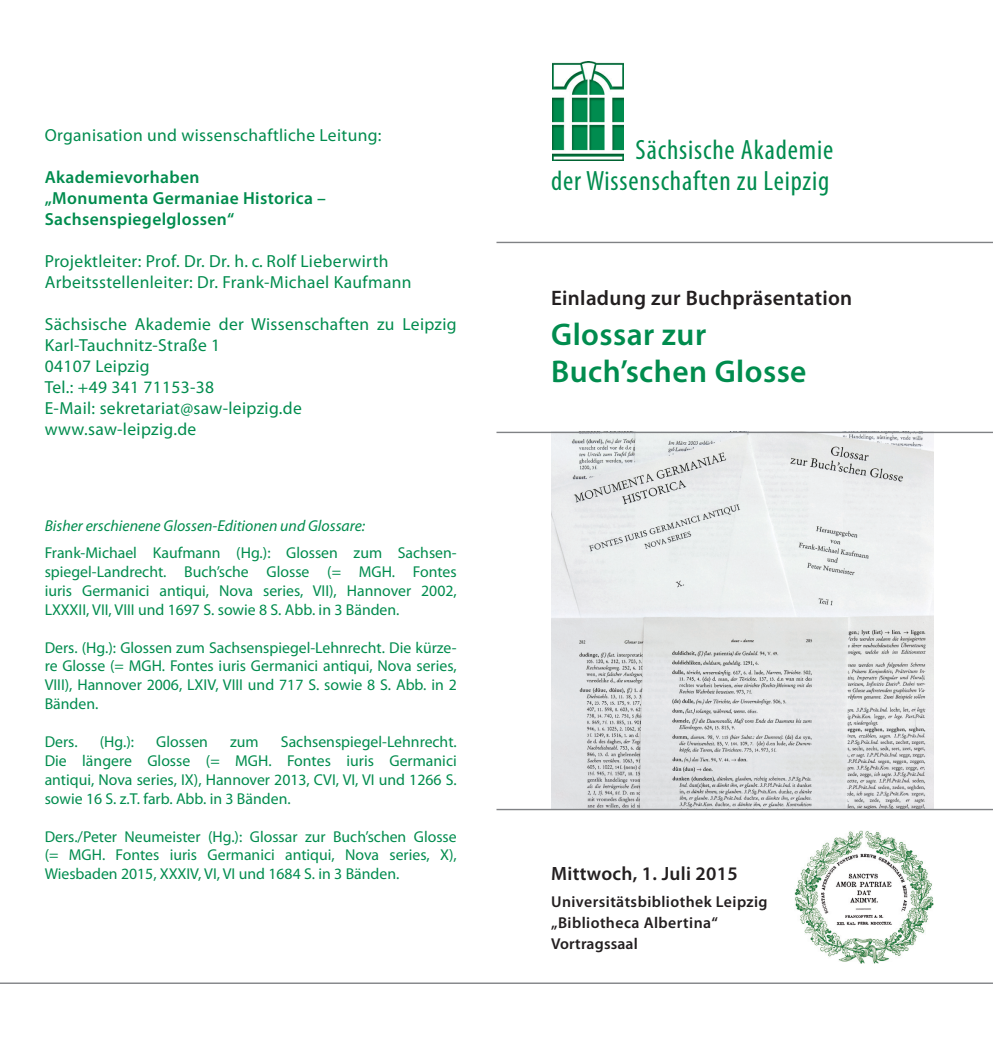
<style>
.page{position:relative;width:993px;height:1052px;background:#fff}
.page>*{position:absolute;margin:0;border:0;box-sizing:border-box;transform-origin:0 0}
.t1{font:600 31.5px/36.8px "Myriad Pro";letter-spacing:.015em;color:#008c4e}
.t2{font:condensed 28px/31px "Myriad Pro";letter-spacing:.03em;color:#008c4e;text-align:right}
.t3{font:600 21px "Myriad Pro";letter-spacing:.015em;color:#231f20}
.t4{font:600 19.25px "Myriad Pro";letter-spacing:.015em;color:#231f20}
.t5{font:17.5px/21px "Myriad Pro";letter-spacing:.02em;color:#008c4e}
.t6{font:600 17.5px/21px "Myriad Pro";letter-spacing:.02em;color:#008c4e}
.t7{font:15.75px/18.9px "Myriad Pro";color:#008c4e;text-align:justify}
.t8{font:600 15.75px/21px "Myriad Pro";letter-spacing:.03em;color:#231f20}
.t9{font:italic 15.75px "Myriad Pro";color:#008c4e}
</style>
<div class="page">
<img style="left:552px;top:61px;width:71px;height:100px">
<img style="left:551px;top:433px;width:382px;height:376px">
<hr style="left:496px;top:242px;width:496px;height:1px;background:#808285">
<hr style="left:496px;top:809px;width:496px;height:1px;background:#808285">
<hr style="left:0;top:982px;width:992px;height:2px;background:#808285">
<img style="left:794px;top:830px;width:139px;height:133px">
<hr style="left:496px;top:432px;width:496px;height:1px;background:#808285">
<p class="t5" style="left:45px;top:124px;width:338px">Organisation und wissenschaftliche Leitung:</p>
<p class="t6" style="left:45px;top:166px;width:283px">Akademievorhaben<br>„Monumenta Germaniae Historica –<br>Sachsenspiegelglossen“</p>
<p class="t5" style="left:45px;top:250px;width:368px">Projektleiter: Prof. Dr. Dr. h. c. Rolf Lieberwirth<br>Arbeitsstellenleiter: Dr. Frank-Michael Kaufmann</p>
<p class="t5" style="left:45px;top:313px;width:413px">Sächsische Akademie der Wissenschaften zu Leipzig<br>Karl-Tauchnitz-Straße 1<br>04107 Leipzig<br>Tel.: +49 341 71153-38<br>E-Mail: sekretariat@saw-leipzig.de www.saw-leipzig.de</p>
<p class="t9" style="left:45px;top:516px;width:322px">Bisher erschienene Glossen-Editionen und Glossare:</p>
<p class="t7" style="left:45px;top:543px;width:413px">Frank-Michael Kaufmann (Hg.): Glossen zum Sachsen&shy;spiegel-Landrecht. Buch’sche Glosse (= MGH. Fontes iuris Germanici antiqui, Nova series, VII), Hannover 2002, LXXXII, VII, VIII und 1697 S. sowie 8 S. Abb. in 3 Bänden.</p>
<p class="t7" style="left:45px;top:637px;width:413px">Ders. (Hg.): Glossen zum Sachsenspiegel-Lehnrecht. Die kürze&shy;re Glosse (= MGH. Fontes iuris Germanici antiqui, Nova series, VIII), Hannover 2006, LXIV, VIII und 717 S. sowie 8 S. Abb. in 2<br>Bänden.</p>
<p class="t7" style="left:45px;top:732px;width:34px">Ders.</p>
<p class="t7" style="left:100px;top:732px;width:36px">(Hg.):</p>
<p class="t7" style="left:156px;top:732px;width:53px">Glossen</p>
<p class="t7" style="left:230px;top:732px;width:30px">zum</p>
<p class="t7" style="left:45px;top:732px;width:413px;text-indent:236px">Sachsenspiegel-Lehnrecht.<br>Die längere Glosse (= MGH. Fontes iuris Germanici antiqui, Nova series, IX), Hannover 2013, CVI, VI, VI und 1266 S. sowie 16 S. z.T. farb. Abb. in 3 Bänden.</p>
<p class="t7" style="left:45px;top:826px;width:413px">Ders./Peter Neumeister (Hg.): Glossar zur Buch’schen Glosse (= MGH. Fontes iuris Germanici antiqui, Nova series, X), Wiesbaden 2015, XXXIV, VI, VI und 1684 S. in 3 Bänden.</p>
<h2 class="t2" style="left:551px;top:134px;width:283px">Sächsische Akademie<br>der Wissenschaften zu Leipzig</h2>
<h3 class="t3" style="left:551px;top:284px;width:302px">Einladung zur Buchpräsentation</h3>
<h1 class="t1" style="left:551px;top:315px;width:257px">Glossar zur<br>Buch’schen Glosse</h1>
<p class="t4" style="left:551px;top:861px;width:188px">Mittwoch, 1. Juli 2015</p>
<p class="t8" style="left:551px;top:890px;width:218px">Universitätsbibliothek Leipzig „Bibliotheca Albertina“<br>Vortragssaal</p>
</div>
